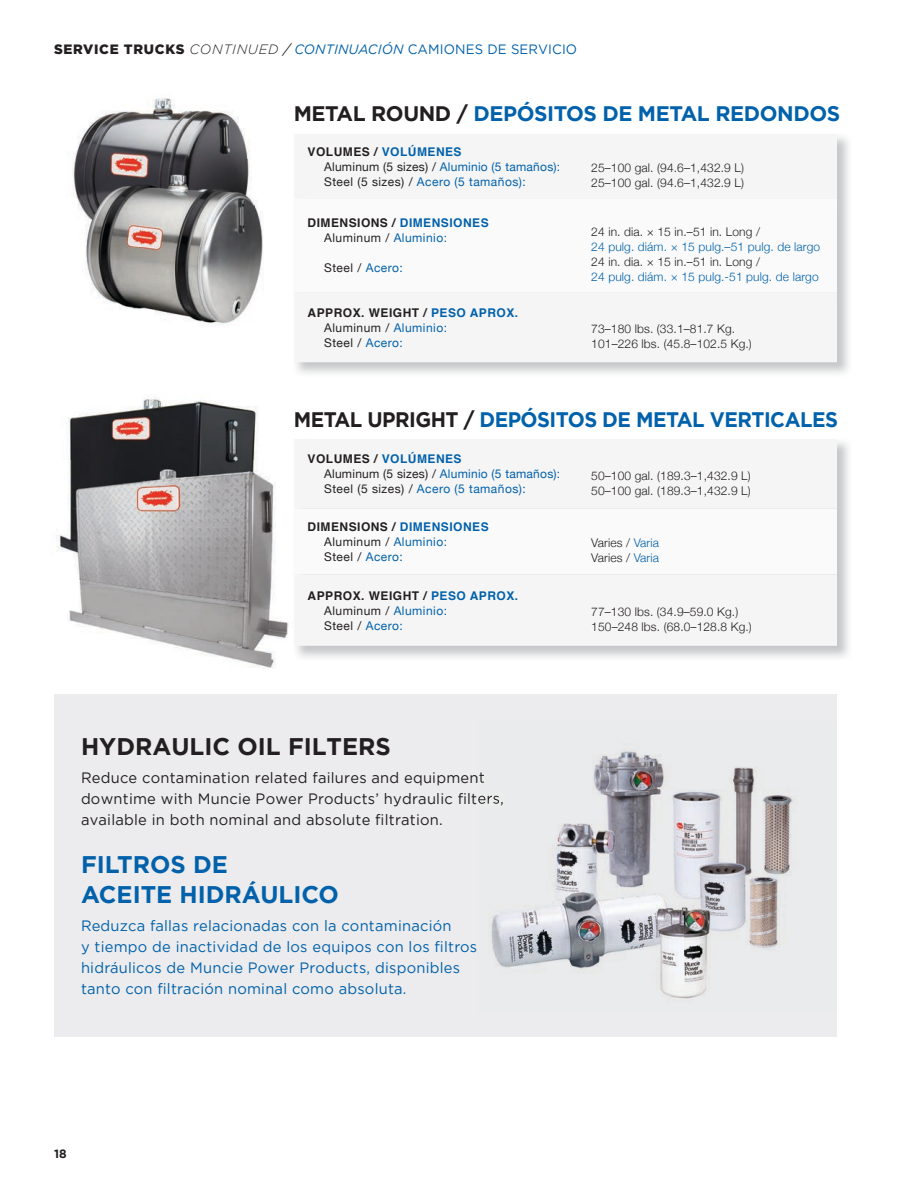
<style>
.page{position:relative;width:918px;height:1188px;background:#fff}
.page>*{position:absolute;margin:0;border:0;box-sizing:border-box;transform-origin:0 0}
.t1{font:700 24px/30px "Gotham";color:#0161aa}
.t2{font:700 24px "Gotham";color:#231f20}
.t3{font:700 21px "Gotham";letter-spacing:-.025em;color:#0161aa;scale:.96 1}
.t4{font:700 21px "Gotham";letter-spacing:-.025em;color:#0161aa}
.t5{font:15px/21px "Gotham";letter-spacing:.015em;color:#0161aa}
.t6{font:15px/21px "Gotham";letter-spacing:.015em;color:#231f20}
.t7{font:13.5px "Gotham";letter-spacing:.01em;color:#0161aa}
.t8{font:300 12px/15px "Helvetica Neue";letter-spacing:.01em;color:#231f20}
.t9{font:12px/15px "Helvetica Neue";letter-spacing:.02em;color:#0161aa}
.t10{font:12px/15px "Helvetica Neue";letter-spacing:.04em;color:#231f20}
.t11{font:700 12px "Helvetica";letter-spacing:.04em;color:#231f20}
.t12{font:300 12px "Helvetica Neue";letter-spacing:.01em;color:#0161aa}
.t13{font:700 12px "Helvetica";letter-spacing:.04em;color:#0161aa}
.t14{font:700 12px "Gotham";color:#231f20}
.s1{font-weight:900;color:#231f20}
.s2{font-weight:300;font-style:italic;color:#231f20}
.s3{font-style:italic;color:#231f20}
.s4{font-style:italic}
.s5{color:#231f20}
.s6{color:#0161aa}
</style>
<div class="page">
<div style="left:54px;top:694px;width:782px;height:342px;background:#ececee"></div>
<img style="left:490px;top:721px;width:347px;height:292px">
<svg style="left:479px;top:772px;width:5px;height:11px"></svg>
<img style="left:478px;top:793px;width:26px;height:13px">
<img style="left:72px;top:98px;width:178px;height:111px">
<img style="left:56px;top:396px;width:202px;height:155px">
<img style="left:68px;top:611px;width:221px;height:57px">
<img style="left:57px;top:460px;width:219px;height:151px">
<div style="left:294px;top:134px;width:543px;height:228px;background:#f5f5f6"></div>
<svg style="left:294px;top:198px;width:543px;height:94px"></svg>
<div style="left:294px;top:439px;width:543px;height:207px;background:#f5f5f6"></div>
<svg style="left:294px;top:508px;width:543px;height:66px"></svg>
<img style="left:85px;top:201px;width:179px;height:124px">
<img style="left:80px;top:160px;width:174px;height:87px">
<p class="t7" style="left:54px;top:41px;width:525px"><span class="s1">SERVICE TRUCKS</span> <span class="s2">CONTINUED</span> <span class="s3">/</span> <span class="s4">CONTINUACIÓN</span> CAMIONES DE SERVICIO</p>
<h2 class="t4" style="left:294px;top:100px;width:548px"><span class="s5">METAL ROUND /</span> DEPÓSITOS DE METAL REDONDOS</h2>
<p class="t13" style="left:308px;top:142px;width:155px"><span class="s5">VOLUMES /</span> VOLÚMENES</p>
<p class="t9" style="left:324px;top:159px;width:238px"><span class="s5">Aluminum (5 sizes) /</span> Aluminio (5 tamaños):<br><span class="s5">Steel (5 sizes) /</span> Acero (5 tamaños):</p>
<p class="t8" style="left:591px;top:159px;width:154px">25–100 gal. (94.6–1,432.9 L)<br>25–100 gal. (94.6–1,432.9 L)</p>
<p class="t11" style="left:308px;top:213px;width:183px">DIMENSIONS / <span class="s6">DIMENSIONES</span></p>
<p class="t10" style="left:324px;top:231px;width:124px">Aluminum / <span class="s6">Aluminio:</span></p>
<p class="t10" style="left:324px;top:261px;width:80px">Steel / <span class="s6">Acero:</span></p>
<p class="t8" style="left:591px;top:223px;width:170px">24 in. dia. × 15 in.–51 in. Long /</p>
<p class="t12" style="left:591px;top:237px;width:230px">24 pulg. diám. × 15 pulg.–51 pulg. de largo</p>
<p class="t8" style="left:591px;top:253px;width:170px">24 in. dia. × 15 in.–51 in. Long /</p>
<p class="t12" style="left:591px;top:267px;width:229px">24 pulg. diám. × 15 pulg.-51 pulg. de largo</p>
<p class="t11" style="left:308px;top:303px;width:212px">APPROX. WEIGHT / <span class="s6">PESO APROX.</span></p>
<p class="t10" style="left:324px;top:321px;width:124px">Aluminum / <span class="s6">Aluminio:<br></span>Steel / <span class="s6">Acero:</span></p>
<p class="t8" style="left:591px;top:320px;width:162px">73–180 lbs. (33.1–81.7 Kg.<br>101–226 lbs. (45.8–102.5 Kg.)</p>
<h2 class="t3" style="left:294px;top:405px;width:568px"><span class="s5">METAL UPRIGHT /</span> DEPÓSITOS DE METAL VERTICALES</h2>
<p class="t13" style="left:308px;top:449px;width:155px"><span class="s5">VOLUMES /</span> VOLÚMENES</p>
<p class="t9" style="left:324px;top:467px;width:238px"><span class="s5">Aluminum (5 sizes) /</span> Aluminio (5 tamaños):<br><span class="s5">Steel (5 sizes) /</span> Acero (5 tamaños):</p>
<p class="t8" style="left:591px;top:467px;width:161px">50–100 gal. (189.3–1,432.9 L)<br>50–100 gal. (189.3–1,432.9 L)</p>
<p class="t11" style="left:308px;top:517px;width:183px">DIMENSIONS / <span class="s6">DIMENSIONES</span></p>
<p class="t10" style="left:324px;top:535px;width:124px">Aluminum / <span class="s6">Aluminio:<br></span>Steel / <span class="s6">Acero:</span></p>
<p class="t8" style="left:591px;top:535px;width:69px">Varies / <span class="s6">Varia<br></span>Varies / <span class="s6">Varia</span></p>
<p class="t11" style="left:308px;top:586px;width:212px">APPROX. WEIGHT / <span class="s6">PESO APROX.</span></p>
<p class="t10" style="left:324px;top:604px;width:124px">Aluminum / <span class="s6">Aluminio:<br></span>Steel / <span class="s6">Acero:</span></p>
<p class="t8" style="left:591px;top:603px;width:162px">77–130 lbs. (34.9–59.0 Kg.)<br>150–248 lbs. (68.0–128.8 Kg.)</p>
<h1 class="t2" style="left:81px;top:730px;width:312px">HYDRAULIC OIL FILTERS</h1>
<p class="t6" style="left:81px;top:767px;width:424px">Reduce contamination related failures and equipment downtime with Muncie Power Products’ hydraulic filters, available in both nominal and absolute filtration.</p>
<h1 class="t1" style="left:81px;top:849px;width:260px">FILTROS DE<br>ACEITE HIDRÁULICO</h1>
<p class="t5" style="left:81px;top:915px;width:398px">Reduzca fallas relacionadas con la contaminación<br>y tiempo de inactividad de los equipos con los filtros hidráulicos de Muncie Power Products, disponibles tanto con filtración nominal como absoluta.</p>
<p class="t14" style="left:54px;top:1145px;width:14px">18</p>
</div>
